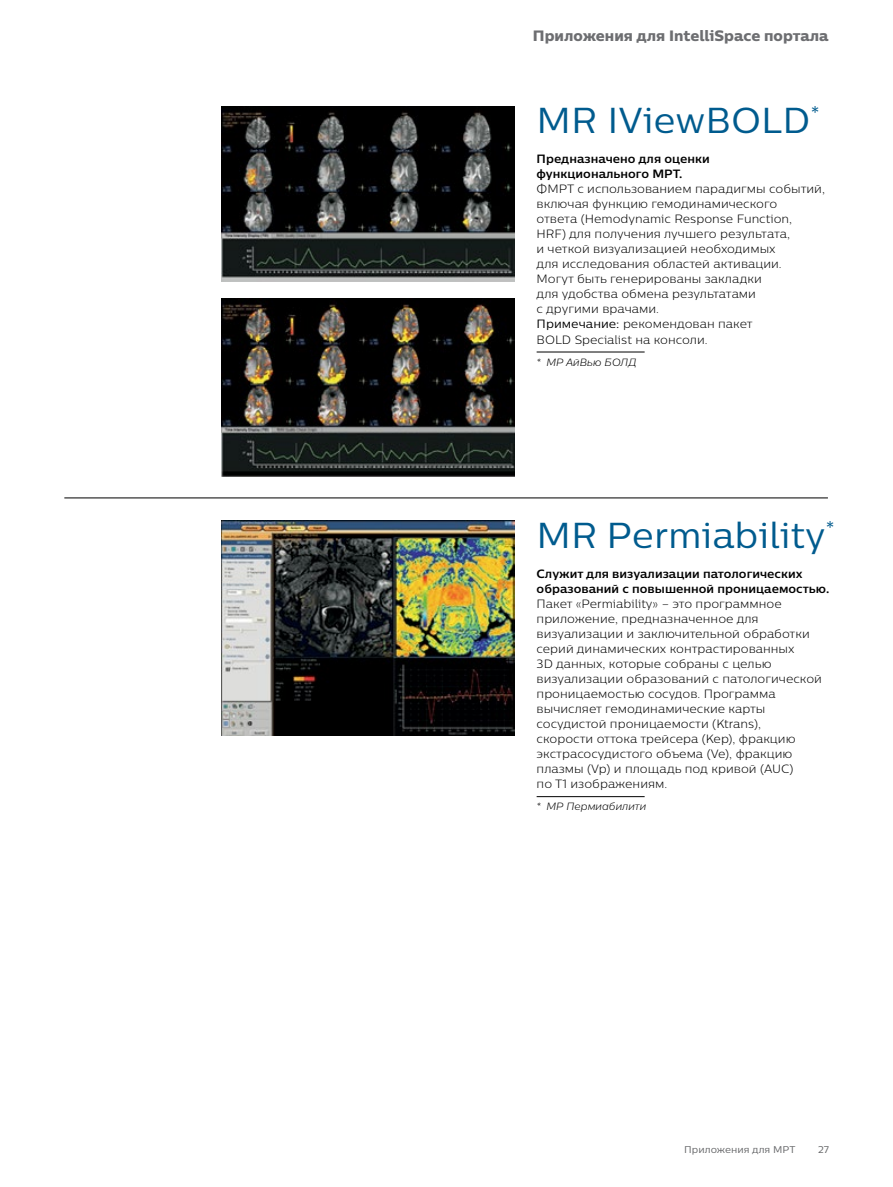
<style>
.page{position:relative;width:893px;height:1187px;background:#fff}
.page>*{position:absolute;margin:0;border:0;box-sizing:border-box;transform-origin:0 0}
.t1{font:36px "Centrale Sans Pro";color:#005b8e}
.t2{font:15px "Centrale Sans Pro X Bold";color:#6d6e71}
.t3{font:300 12px/15px "Centrale Sans Pro";color:#000}
.t4{font:700 12px/15px "Centrale Sans Pro";color:#000}
.t5{font:italic 300 10.5px "Centrale Sans Pro";color:#000}
.t6{font:9.75px "Centrale Sans Pro";color:#636466}
.s1{font-weight:400}
</style>
<div class="page">
<hr style="left:64px;top:497px;width:764px;height:1px;background:#000">
<hr style="left:537px;top:352px;width:108px;height:1px;background:#000">
<img style="left:222px;top:106px;width:293px;height:176px">
<img style="left:221px;top:299px;width:293px;height:177px">
<hr style="left:537px;top:796px;width:108px;height:1px;background:#000">
<img style="left:221px;top:521px;width:293px;height:214px">
<p class="t2" style="left:533px;top:26px;width:297px">Приложения для IntelliSpace портала</p>
<h1 class="t1" style="left:537px;top:98px;width:285px">MR IViewBOLD<sup>*</sup></h1>
<p class="t4" style="left:537px;top:151px;width:175px">Предназначено для оценки функционального МРТ.</p>
<p class="t3" style="left:537px;top:181px;width:290px">ФМРТ с использованием парадигмы событий, включая функцию гемодинамического<br>ответа (Hemodynamic Response Function,<br>HRF) для получения лучшего результата,<br>и четкой визуализацией необходимых<br>для исследования областей активации.<br>Могут быть генерированы закладки<br>для удобства обмена результатами<br>с другими врачами.<br><span class="s1">Примечание:</span> рекомендован пакет<br>BOLD Specialist на консоли.</p>
<p class="t5" style="left:537px;top:355px;width:101px">* МР АйВью БОЛД</p>
<h1 class="t1" style="left:537px;top:512px;width:300px">MR Permiability<sup>*</sup></h1>
<p class="t4" style="left:537px;top:566px;width:294px">Служит для визуализации патологических образований с повышенной проницаемостью.</p>
<p class="t3" style="left:537px;top:596px;width:287px">Пакет «Permiability» – это программное приложение, предназначенное для визуализации и заключительной обработки серий динамических контрастированных<br>3D данных, которые собраны с целью визуализации образований с патологической проницаемостью сосудов. Программа вычисляет гемодинамические карты сосудистой проницаемости (Ktrans),<br>скорости оттока трейсера (Kep), фракцию экстрасосудистого объема (Ve), фракцию плазмы (Vp) и площадь под кривой (AUC)<br>по T1 изображениям.</p>
<p class="t5" style="left:537px;top:799px;width:111px">* МР Пермиабилити</p>
<p class="t6" style="left:684px;top:1143px;width:113px">Приложения для МРТ</p>
<p class="t6" style="left:818px;top:1143px;width:13px">27</p>
</div>
